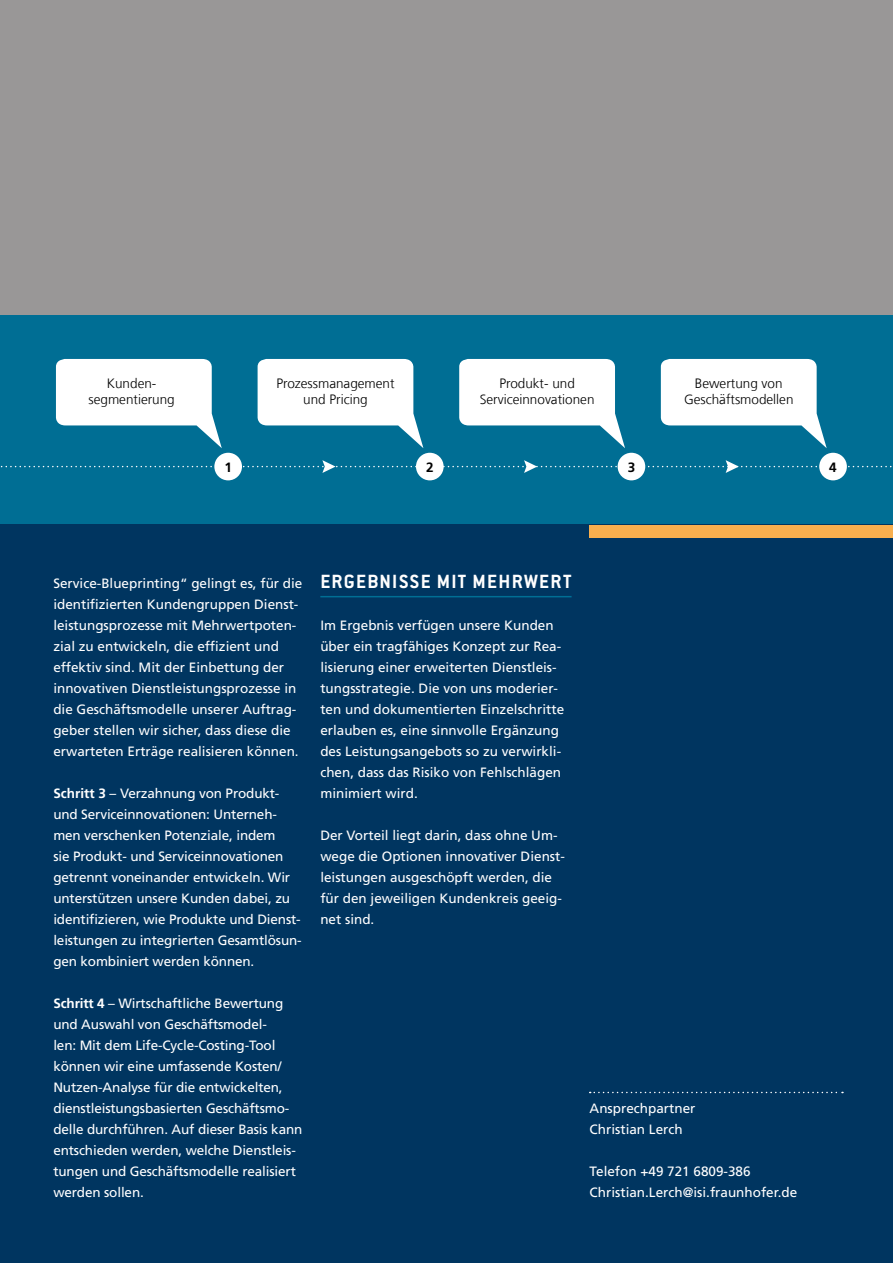
<style>
.page{position:relative;width:893px;height:1263px;background:#fff}
.page>*{position:absolute;margin:0;border:0;box-sizing:border-box;transform-origin:0 0}
.t1{font:700 21px "Conduit ITC Std";letter-spacing:.06em;color:#fff}
.t2{font:13.5px/21px "Frutiger LT Com";color:#fff}
.t3{font:300 13.5px/16.2px "Frutiger LT Com";color:#000;text-align:center}
.t4{font:700 13.5px "Frutiger LT Com";color:#000}
.s1{font-weight:700}
</style>
<div class="page">
<div style="left:0;top:0;width:893px;height:315px;background:#999797"></div>
<div style="left:0;top:315px;width:893px;height:210px;background:#006e94"></div>
<div style="left:0;top:525px;width:893px;height:738px;background:#003560"></div>
<div style="left:590px;top:525px;width:303px;height:12px;background:#f8af4e"></div>
<hr style="left:320px;top:596px;width:252px;height:1px;background:#006e94">
<svg style="left:590px;top:1092px;width:253px;height:1px"></svg>
<div style="left:214px;top:453px;width:28px;height:27px;background:#fff;border-radius:50%"></div>
<div style="left:819px;top:453px;width:28px;height:27px;background:#fff;border-radius:50%"></div>
<div style="left:618px;top:453px;width:27px;height:27px;background:#fff;border-radius:50%"></div>
<div style="left:416px;top:453px;width:28px;height:27px;background:#fff;border-radius:50%"></div>
<svg style="left:56px;top:359px;width:166px;height:89px"></svg>
<svg style="left:0;top:460px;width:892px;height:13px"></svg>
<svg style="left:459px;top:359px;width:166px;height:89px"></svg>
<svg style="left:258px;top:359px;width:165px;height:89px"></svg>
<svg style="left:661px;top:359px;width:166px;height:89px"></svg>
<p class="t3" style="left:89px;top:375px;width:88px">Kunden&shy;segmentierung</p>
<p class="t3" style="left:480px;top:375px;width:116px">Produkt- und<br>Serviceinnovationen</p>
<p class="t3" style="left:276px;top:375px;width:120px">Prozessmanagement und Pricing</p>
<p class="t3" style="left:684px;top:375px;width:111px">Bewertung von<br>Geschäftsmodellen</p>
<p class="t4" style="left:224px;top:459px;width:9px">1</p>
<p class="t4" style="left:426px;top:459px;width:9px">2</p>
<p class="t4" style="left:628px;top:459px;width:9px">3</p>
<p class="t4" style="left:829px;top:459px;width:9px">4</p>
<p class="t2" style="left:53px;top:572px;width:251px">Service-Blueprinting“ gelingt es, für die identifizierten Kundengruppen Dienst&shy;leistungsprozesse mit Mehrwertpoten&shy;zial zu entwickeln, die effizient und effektiv sind. Mit der Einbettung der innovativen Dienstleistungsprozesse in die Geschäftsmodelle unserer Auftrag&shy;geber stellen wir sicher, dass diese die erwarteten Erträge realisieren können.</p>
<p class="t2" style="left:53px;top:783px;width:250px"><span class="s1">Schritt 3</span> – Verzahnung von Produkt&shy;und Serviceinnovationen: Unterneh&shy;men verschenken Potenziale, indem<br>sie Produkt- und Serviceinnovationen getrennt voneinander entwickeln. Wir unterstützen unsere Kunden dabei, zu identifizieren, wie Produkte und Dienst&shy;leistungen zu integrierten Gesamtlösun&shy;gen kombiniert werden können.</p>
<p class="t2" style="left:53px;top:993px;width:251px"><span class="s1">Schritt 4</span> – Wirtschaftliche Bewertung und Auswahl von Geschäftsmodel-<br>len: Mit dem Life-Cycle-Costing-Tool können wir eine umfassende Kosten/ Nutzen-Analyse für die entwickelten, dienstleistungsbasierten Geschäftsmo&shy;delle durchführen. Auf dieser Basis kann entschieden werden, welche Dienstleis&shy;tungen und Geschäftsmodelle realisiert werden sollen.</p>
<h1 class="t1" style="left:320px;top:568px;width:253px">ERGEBNISSE MIT MEHRWERT</h1>
<p class="t2" style="left:320px;top:614px;width:245px">Im Ergebnis verfügen unsere Kunden über ein tragfähiges Konzept zur Rea&shy;lisierung einer erweiterten Dienstleis&shy;tungsstrategie. Die von uns moderier&shy;ten und dokumentierten Einzelschritte erlauben es, eine sinnvolle Ergänzung des Leistungsangebots so zu verwirkli&shy;chen, dass das Risiko von Fehlschlägen minimiert wird.</p>
<p class="t2" style="left:320px;top:825px;width:246px">Der Vorteil liegt darin, dass ohne Um&shy;wege die Optionen innovativer Dienst&shy;leistungen ausgeschöpft werden, die für den jeweiligen Kundenkreis geeig&shy;net sind.</p>
<p class="t2" style="left:590px;top:1097px;width:107px">Ansprechpartner<br>Christian Lerch</p>
<p class="t2" style="left:590px;top:1160px;width:209px">Telefon +49 721 6809-386<br>Christian.Lerch@isi.fraunhofer.de</p>
</div>
